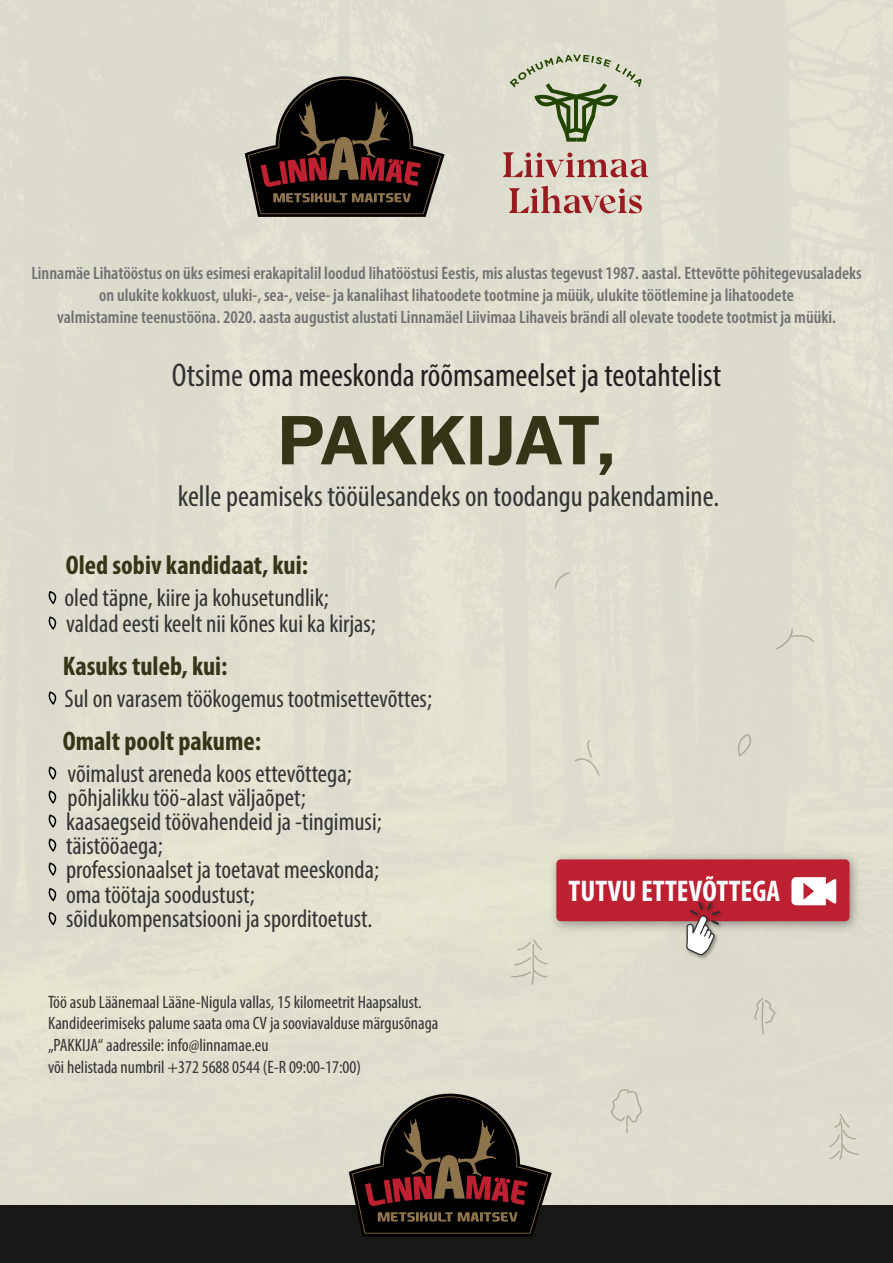
<style>
.page{position:relative;width:893px;height:1263px;background:#e4e2d1}
.page>*{position:absolute;margin:0;border:0;box-sizing:border-box;transform-origin:0 0}
.t1{font:700 67.5px "Franklin Gothic ATF";color:#343517}
.t2{font:condensed 33px "Myriad Pro";color:#231f20}
.t3{font:condensed 30px "Myriad Pro";color:#343434}
.t4{font:700 condensed 30px "Myriad Pro";color:#fff}
.t5{font:700 condensed 27px "Myriad Pro";color:#353517}
.t6{font:condensed 25.5px/24px "Myriad Pro";color:#343434}
.t7{font:condensed 25.5px "Myriad Pro";color:#333332}
.t8{font:600 condensed 18px/21.6px "Myriad Pro";color:#717172;text-align:center}
.t9{font:condensed 18px/21.6px "Myriad Pro";color:#343434}
.s1{color:#343333}
</style>
<div class="page">
<svg style="left:48px;top:592px;width:9px;height:13px"></svg>
<svg style="left:48px;top:617px;width:9px;height:13px"></svg>
<svg style="left:776px;top:629px;width:38px;height:21px"></svg>
<svg style="left:574px;top:740px;width:26px;height:36px"></svg>
<svg style="left:738px;top:734px;width:13px;height:23px"></svg>
<svg style="left:555px;top:572px;width:15px;height:17px"></svg>
<svg style="left:611px;top:1089px;width:31px;height:44px"></svg>
<svg style="left:754px;top:998px;width:21px;height:37px"></svg>
<svg style="left:511px;top:939px;width:37px;height:46px"></svg>
<svg style="left:829px;top:1114px;width:30px;height:46px"></svg>
<svg style="left:245px;top:76px;width:200px;height:141px"></svg>
<svg style="left:510px;top:55px;width:132px;height:87px"></svg>
<svg style="left:503px;top:152px;width:145px;height:25px"></svg>
<svg style="left:509px;top:186px;width:133px;height:27px"></svg>
<svg style="left:48px;top:692px;width:9px;height:13px"></svg>
<svg style="left:48px;top:767px;width:9px;height:13px"></svg>
<svg style="left:48px;top:791px;width:9px;height:13px"></svg>
<svg style="left:48px;top:815px;width:9px;height:13px"></svg>
<svg style="left:48px;top:863px;width:9px;height:13px"></svg>
<svg style="left:48px;top:839px;width:9px;height:13px"></svg>
<svg style="left:48px;top:913px;width:9px;height:13px"></svg>
<svg style="left:48px;top:889px;width:9px;height:13px"></svg>
<div style="left:0;top:1205px;width:893px;height:58px;background:#171715"></div>
<svg style="left:349px;top:1094px;width:203px;height:142px"></svg>
<img style="left:552px;top:849px;width:310px;height:85px">
<div style="left:556px;top:859px;width:293px;height:62px;background:#bc2031;border-radius:4px"></div>
<svg style="left:791px;top:877px;width:45px;height:28px"></svg>
<img style="left:683px;top:911px;width:43px;height:49px">
<svg style="left:686px;top:902px;width:34px;height:53px"></svg>
<p class="t8" style="left:31px;top:262px;width:832px">Linnamäe Lihatööstus on üks esimesi erakapitalil loodud lihatööstusi Eestis, mis alustas tegevust 1987. aastal. Ettevõtte põhitegevusaladeks on ulukite kokkuost, uluki-, sea-, veise- ja kanalihast lihatoodete tootmine ja müük, ulukite töötlemine ja lihatoodete<br>valmistamine teenustööna. 2020. aasta augustist alustati Linnamäel Liivimaa Lihaveis brändi all olevate toodete tootmist ja müüki.</p>
<h2 class="t2" style="left:172px;top:355px;width:551px"><span class="s1">Otsime</span> oma meeskonda rõõmsameelset ja teotahtelist</h2>
<h1 class="t1" style="left:277px;top:395px;width:340px">PAKKIJAT,</h1>
<h3 class="t3" style="left:178px;top:478px;width:543px">kelle peamiseks tööülesandeks on toodangu pakendamine.</h3>
<h3 class="t5" style="left:66px;top:548px;width:244px">Oled sobiv kandidaat, kui:</h3>
<h3 class="t7" style="left:64px;top:582px;width:266px">oled täpne, kiire ja kohusetundlik;</h3>
<h3 class="t7" style="left:66px;top:608px;width:311px">valdad eesti keelt nii kõnes kui ka kirjas;</h3>
<h3 class="t5" style="left:63px;top:649px;width:166px">Kasuks tuleb, kui:</h3>
<h3 class="t6" style="left:64px;top:686px;width:369px">Sul on varasem töökogemus tootmisettevõttes;</h3>
<h3 class="t5" style="left:63px;top:724px;width:200px">Omalt poolt pakume:</h3>
<h3 class="t6" style="left:68px;top:761px;width:286px">võimalust areneda koos ettevõttega; põhjalikku töö-alast väljaõpet;</h3>
<h3 class="t6" style="left:66px;top:797px;width:317px;line-height:48px">kaasaegseid töövahendeid ja -tingimusi; professionaalset ja toetavat meeskonda;</h3>
<h3 class="t6" style="left:66px;top:882px;width:190px">oma töötaja soodustust;</h3>
<h3 class="t6" style="left:66px;top:833px;width:98px">täistööaega;</h3>
<h3 class="t6" style="left:66px;top:906px;width:308px">sõidukompensatsiooni ja sporditoetust.</h3>
<p class="t9" style="left:48px;top:991px;width:392px">Töö asub Läänemaal Lääne-Nigula vallas, 15 kilomeetrit Haapsalust.<br>Kandideerimiseks palume saata oma CV ja sooviavalduse märgusõnaga „PAKKIJA“ aadressile: info@linnamae.eu<br>või helistada numbril +372 5688 0544 (E-R 09:00-17:00)</p>
<h3 class="t4" style="left:569px;top:873px;width:213px">TUTVU ETTEVÕTTEGA</h3>
</div>
